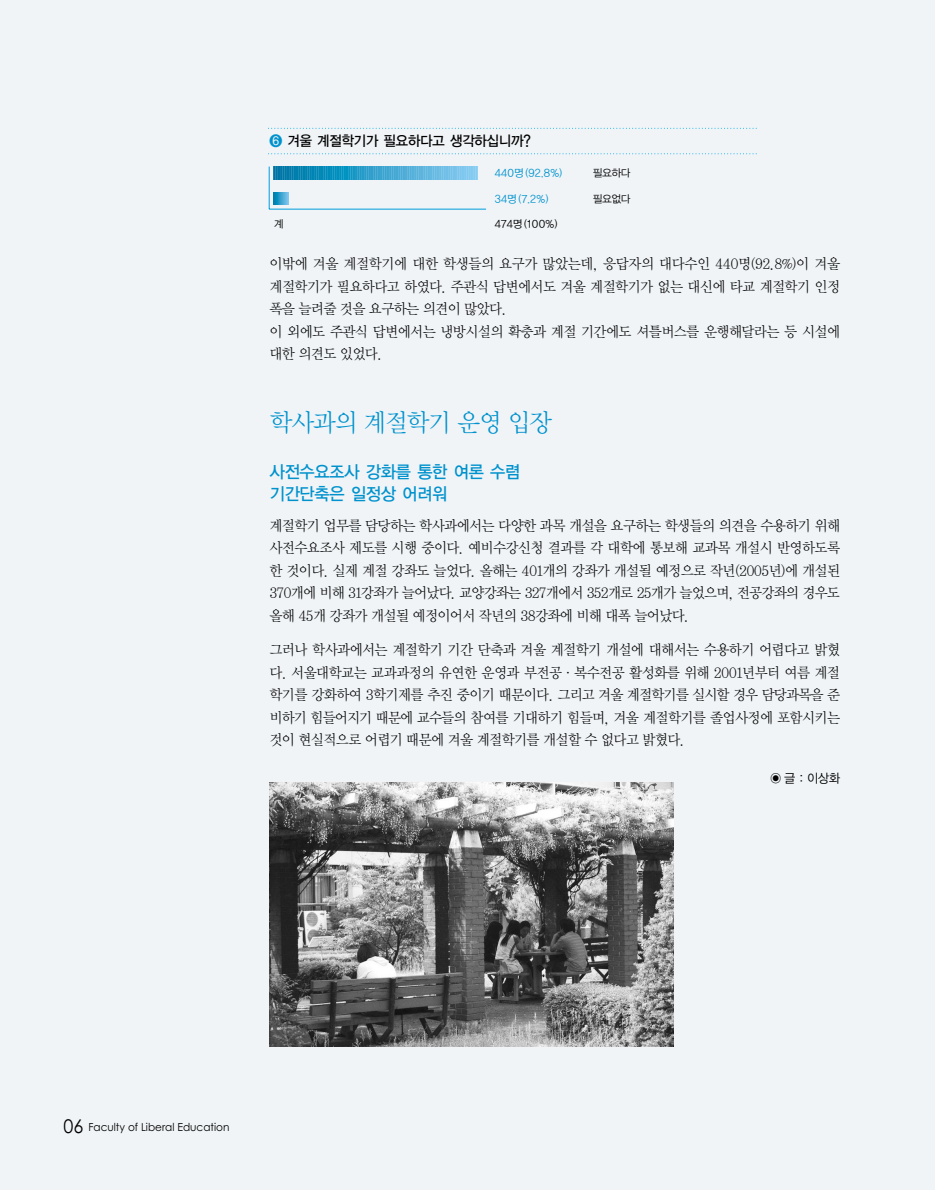
<style>
.page{position:relative;width:935px;height:1190px;background:#fff}
.page>*{position:absolute;margin:0;border:0;box-sizing:border-box;transform-origin:0 0}
.t1{font:25.2px "Y Mj O12";letter-spacing:-.095em;color:#0092cd;scale:.95 1}
.t2{font:17.4px/22.5px "YGO13";letter-spacing:-.095em;color:#0092cd;scale:.95 1}
.t3{font:14.55px/22.5px "Y Mj O12";letter-spacing:-.095em;color:#000;text-align:justify;scale:.95 1}
.t4{font:14.1px "YGO13";letter-spacing:-.095em;color:#000;scale:.95 1}
.t5{font:12.6px "YGO12";color:#000;scale:.95 1}
.t6{font:10.95px "Century Gothic";color:#000;scale:.95 1}
.t7{font:10.5px "YGO12";letter-spacing:-.05em;color:#0092cd}
.t8{font:10.5px "YGO12";letter-spacing:-.115em;color:#000}
.s1{font-size:18.9px}
</style>
<div class="page">
<div style="left:0;top:0;width:934px;height:1189px;background:#f0f4f7"></div>
<hr style="left:269px;top:166px;width:1px;height:43px;background:#009edd">
<hr style="left:269px;top:209px;width:217px;height:1px;background:#009edd">
<svg style="left:273px;top:167px;width:205px;height:12px;background:#3da3ce"></svg>
<svg style="left:273px;top:192px;width:16px;height:13px"></svg>
<img style="left:269px;top:782px;width:404px;height:264px">
<svg style="left:268px;top:128px;width:489px;height:26px"></svg>
<p class="t4" style="left:287px;top:135px;width:259px">겨울 계절학기가 필요하다고 생각하십니까?</p>
<p class="t8" style="left:273px;top:219px;width:12px">계</p>
<p class="t7" style="left:494px;top:168px;width:70px">440명(92.8%)</p>
<p class="t8" style="left:592px;top:168px;width:40px">필요하다</p>
<p class="t7" style="left:494px;top:194px;width:56px">34명(7.2%)</p>
<p class="t8" style="left:494px;top:219px;width:65px">474명(100%)</p>
<p class="t8" style="left:592px;top:194px;width:40px">필요없다</p>
<p class="t3" style="left:269px;top:253px;width:603px;text-align:left">이밖에 겨울 계절학기에 대한 학생들의 요구가 많았는데, 응답자의 대다수인 440명(92.8%)이 겨울 계절학기가 필요하다고 하였다. 주관식 답변에서도 겨울 계절학기가 없는 대신에 타교 계절학기 인정 폭을 늘려줄 것을 요구하는 의견이 많았다.<br>이 외에도 주관식 답변에서는 냉방시설의 확충과 계절 기간에도 셔틀버스를 운행해달라는 등 시설에 대한 의견도 있었다.</p>
<h1 class="t1" style="left:269px;top:411px;width:300px">학사과의 계절학기 운영 입장</h1>
<p class="t2" style="left:269px;top:461px;width:267px">사전수요조사 강화를 통한 여론 수렴 기간단축은 일정상 어려워</p>
<p class="t3" style="left:269px;top:515px;width:603px">계절학기 업무를 담당하는 학사과에서는 다양한 과목 개설을 요구하는 학생들의 의견을 수용하기 위해 사전수요조사 제도를 시행 중이다. 예비수강신청 결과를 각 대학에 통보해 교과목 개설시 반영하도록 한 것이다. 실제 계절 강좌도 늘었다. 올해는 401개의 강좌가 개설될 예정으로 작년(2005년)에 개설된 370개에 비해 31강좌가 늘어났다. 교양강좌는 327개에서 352개로 25개가 늘었으며, 전공강좌의 경우도 올해 45개 강좌가 개설될 예정이어서 작년의 38강좌에 비해 대폭 늘어났다.</p>
<p class="t3" style="left:269px;top:639px;width:603px">그러나 학사과에서는 계절학기 기간 단축과 겨울 계절학기 개설에 대해서는 수용하기 어렵다고 밝혔 다. 서울대학교는 교과과정의 유연한 운영과 부전공∙복수전공 활성화를 위해 2001년부터 여름 계절 학기를 강화하여 3학기제를 추진 중이기 때문이다. 그리고 겨울 계절학기를 실시할 경우 담당과목을 준 비하기 힘들어지기 때문에 교수들의 참여를 기대하기 힘들며, 겨울 계절학기를 졸업사정에 포함시키는 것이 현실적으로 어렵기 때문에 겨울 계절학기를 개설할 수 없다고 밝혔다.</p>
<p class="t5" style="left:783px;top:772px;width:61px">글 : 이상화</p>
<p class="t6" style="left:63px;top:1122px;width:176px"><span class="s1">06</span> Faculty of Liberal Education</p>
</div>
